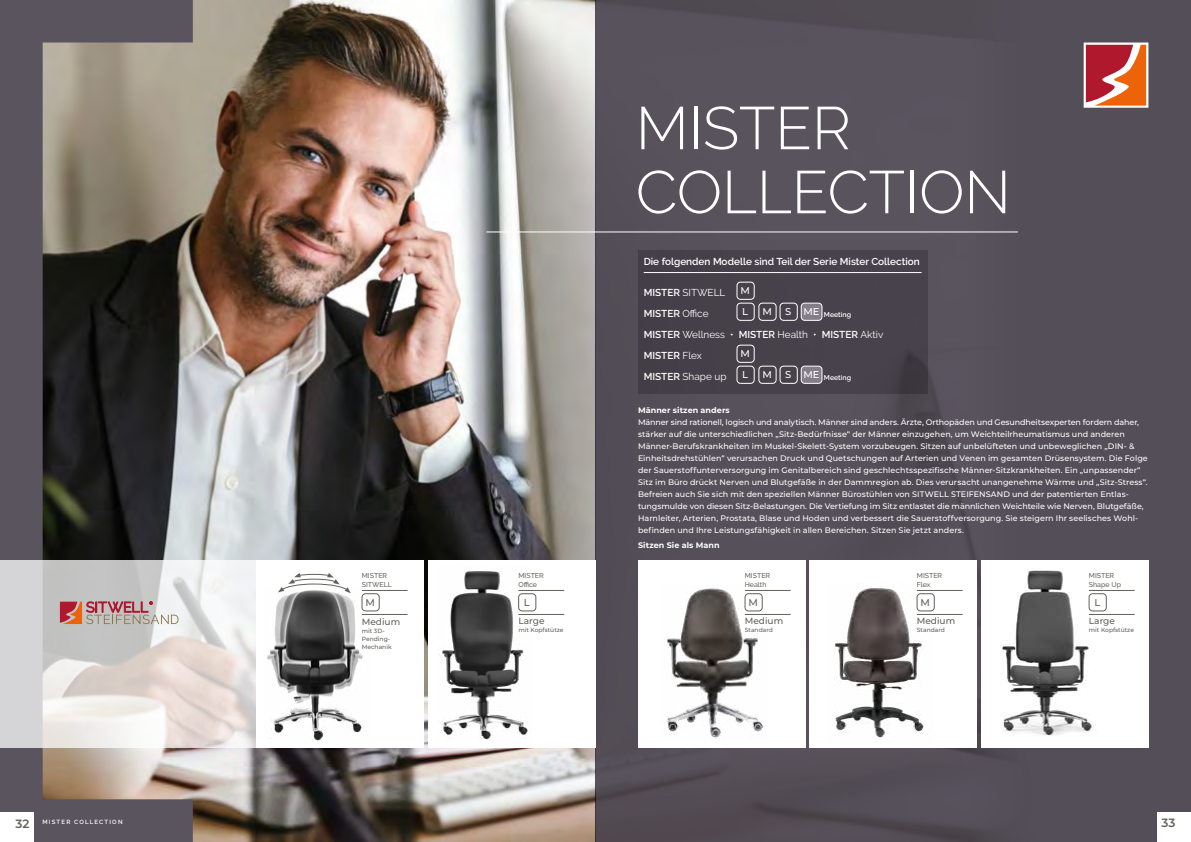
<style>
.page{position:relative;width:1191px;height:842px;background:#fff}
.page>*{position:absolute;margin:0;border:0;box-sizing:border-box;transform-origin:0 0}
.t1{font:300 60px/64px "Raleway";color:#fff}
.t2{font:600 12px "Montserrat";color:#62615b}
.t3{font:10px/21px "Raleway";color:#fff}
.t4{font:600 10px "Raleway";color:#fff}
.t5{font:500 9.9px "Montserrat";color:#fff}
.t6{font:500 9.9px "Montserrat";color:#62615b}
.t7{font:500 9px "Montserrat";color:#62615b}
.t8{font:500 8px/12px "Montserrat";letter-spacing:.005em;color:#fff}
.t9{font:700 8px "Montserrat";letter-spacing:.01em;color:#fff}
.t10{font:500 7px/9px "Raleway";color:#62615b}
.t11{font:600 7px "Raleway";color:#fff}
.t12{font:500 6px/8px "Montserrat";color:#62615b}
.t13{font:600 6px "Raleway";letter-spacing:.2em;color:#fff}
.s1{font-weight:600}
.s2{font-weight:400}
</style>
<div class="page">
<img style="left:193px;top:0;width:402px;height:842px">
<svg style="left:0;top:0;width:193px;height:842px"></svg>
<div style="left:595px;top:0;width:596px;height:842px;background:#544e58"></div>
<svg style="left:0;top:561px;width:256px;height:187px"></svg>
<div style="left:428px;top:561px;width:167px;height:187px;background:#fff"></div>
<div style="left:256px;top:561px;width:167px;height:187px;background:#fff"></div>
<svg style="left:60px;top:602px;width:118px;height:22px"></svg>
<hr style="left:486px;top:231px;width:531px;height:1px;background:#fff">
<div style="left:638px;top:250px;width:289px;height:143px;background:#47414a"></div>
<hr style="left:643px;top:272px;width:278px;height:1px;background:#fff">
<div style="left:736px;top:282px;width:18px;height:18px;border:1px solid #fff;border-radius:4px"></div>
<div style="left:736px;top:303px;width:18px;height:18px;border:1px solid #fff;border-radius:4px"></div>
<div style="left:758px;top:303px;width:18px;height:18px;border:1px solid #fff;border-radius:4px"></div>
<div style="left:780px;top:303px;width:17px;height:18px;border:1px solid #fff;border-radius:4px"></div>
<div style="left:801px;top:303px;width:21px;height:17px;background:#837e88;border-radius:4px"></div>
<div style="left:801px;top:303px;width:21px;height:18px;border:1px solid #fff;border-radius:4px"></div>
<div style="left:736px;top:345px;width:18px;height:18px;border:1px solid #fff;border-radius:4px"></div>
<div style="left:736px;top:366px;width:18px;height:18px;border:1px solid #fff;border-radius:4px"></div>
<div style="left:758px;top:366px;width:18px;height:18px;border:1px solid #fff;border-radius:4px"></div>
<div style="left:780px;top:366px;width:17px;height:18px;border:1px solid #fff;border-radius:4px"></div>
<div style="left:801px;top:366px;width:21px;height:17px;background:#837e88;border-radius:4px"></div>
<div style="left:801px;top:366px;width:21px;height:18px;border:1px solid #fff;border-radius:4px"></div>
<div style="left:809px;top:561px;width:168px;height:187px;background:#fff"></div>
<div style="left:638px;top:561px;width:167px;height:187px;background:#fff"></div>
<div style="left:981px;top:561px;width:167px;height:187px;background:#fff"></div>
<svg style="left:1083px;top:42px;width:66px;height:66px"></svg>
<hr style="left:917px;top:590px;width:45px;height:1px;background:#62615b">
<div style="left:917px;top:593px;width:17px;height:18px;border:1px solid #62615b;border-radius:4px"></div>
<hr style="left:917px;top:614px;width:45px;height:1px;background:#62615b">
<hr style="left:518px;top:590px;width:46px;height:1px;background:#62615b">
<div style="left:518px;top:593px;width:18px;height:18px;border:1px solid #62615b;border-radius:4px"></div>
<hr style="left:518px;top:614px;width:46px;height:1px;background:#62615b">
<img style="left:438px;top:571px;width:93px;height:170px">
<img style="left:1000px;top:570px;width:105px;height:166px">
<hr style="left:1089px;top:590px;width:45px;height:1px;background:#62615b">
<div style="left:1089px;top:593px;width:17px;height:18px;border:1px solid #62615b;border-radius:4px"></div>
<hr style="left:1089px;top:614px;width:45px;height:1px;background:#62615b">
<img style="left:267px;top:590px;width:104px;height:152px">
<hr style="left:362px;top:590px;width:45px;height:1px;background:#62615b">
<div style="left:362px;top:593px;width:17px;height:18px;border:1px solid #62615b;border-radius:4px"></div>
<hr style="left:362px;top:614px;width:45px;height:1px;background:#62615b">
<svg style="left:278px;top:573px;width:73px;height:20px"></svg>
<img style="left:666px;top:585px;width:97px;height:153px">
<hr style="left:745px;top:590px;width:45px;height:1px;background:#62615b">
<div style="left:745px;top:593px;width:17px;height:18px;border:1px solid #62615b;border-radius:4px"></div>
<hr style="left:745px;top:614px;width:45px;height:1px;background:#62615b">
<img style="left:834px;top:588px;width:99px;height:150px">
<div style="left:1157px;top:812px;width:34px;height:30px;background:#fff"></div>
<div style="left:0;top:812px;width:34px;height:30px;background:#fff"></div>
<h1 class="t1" style="left:636px;top:96px;width:376px">MISTER<br>COLLECTION</h1>
<p class="t4" style="left:643px;top:255px;width:278px">Die folgenden Modelle sind Teil der Serie Mister Collection</p>
<p class="t3" style="left:643px;top:282px;width:83px"><span class="s1">MISTER</span> SITWELL</p>
<p class="t5" style="left:740px;top:284px;width:11px">M</p>
<p class="t4" style="left:643px;top:307px;width:66px">MISTER <span class="s2">Office</span></p>
<p class="t5" style="left:742px;top:305px;width:7px">L</p>
<p class="t5" style="left:762px;top:305px;width:11px">M</p>
<p class="t5" style="left:785px;top:305px;width:8px">S</p>
<p class="t11" style="left:803px;top:310px;width:49px"><sup>ME</sup> Meeting</p>
<p class="t3" style="left:643px;top:324px;width:241px"><span class="s1">MISTER</span> Wellness • <span class="s1">MISTER</span> Health • <span class="s1">MISTER</span> Aktiv<br><span class="s1">MISTER</span> Flex</p>
<p class="t5" style="left:740px;top:347px;width:11px">M</p>
<p class="t3" style="left:643px;top:366px;width:84px"><span class="s1">MISTER</span> Shape up</p>
<p class="t5" style="left:742px;top:368px;width:7px">L</p>
<p class="t5" style="left:762px;top:368px;width:11px">M</p>
<p class="t5" style="left:785px;top:368px;width:8px">S</p>
<p class="t11" style="left:803px;top:373px;width:49px"><sup>ME</sup> Meeting</p>
<p class="t10" style="left:362px;top:571px;width:32px">MISTER<br>SITWELL</p>
<p class="t6" style="left:365px;top:595px;width:11px">M</p>
<p class="t7" style="left:362px;top:615px;width:40px">Medium</p>
<p class="t12" style="left:362px;top:626px;width:31px">mit 3D-<br>Pending-<br>Mechanik</p>
<p class="t10" style="left:518px;top:571px;width:27px">MISTER<br>Office</p>
<p class="t6" style="left:524px;top:595px;width:7px">L</p>
<p class="t7" style="left:518px;top:614px;width:28px">Large</p>
<p class="t12" style="left:518px;top:625px;width:47px">mit Kopfstütze</p>
<p class="t9" style="left:638px;top:404px;width:93px">Männer sitzen anders</p>
<p class="t8" style="left:638px;top:416px;width:511px">Männer sind rationell, logisch und analytisch. Männer sind anders. Ärzte, Orthopäden und Gesundheitsexperten fordern daher, stärker auf die unterschiedlichen „Sitz-Bedürfnisse“ der Männer einzugehen, um Weichteilrheumatismus und anderen Männer-Berufskrankheiten im Muskel-Skelett-System vorzubeugen. Sitzen auf unbelüfteten und unbeweglichen „DIN- &amp; Einheitsdrehstühlen“ verursachen Druck und Quetschungen auf Arterien und Venen im gesamten Drüsensystem. Die Folge der Sauerstoffunterversorgung im Genitalbereich sind geschlechtsspezifische Männer-Sitzkrankheiten. Ein „unpassender“ Sitz im Büro drückt Nerven und Blutgefäße in der Dammregion ab. Dies verursacht unangenehme Wärme und „Sitz-Stress“.<br>Befreien auch Sie sich mit den speziellen Männer Bürostühlen von SITWELL STEIFENSAND und der patentierten Entlas&shy;tungsmulde von diesen Sitz-Belastungen. Die Vertiefung im Sitz entlastet die männlichen Weichteile wie Nerven, Blutgefäße, Harnleiter, Arterien, Prostata, Blase und Hoden und verbessert die Sauerstoffversorgung. Sie steigern Ihr seelisches Wohl&shy;befinden und Ihre Leistungsfähigkeit in allen Bereichen. Sitzen Sie jetzt anders.</p>
<p class="t9" style="left:638px;top:539px;width:83px">Sitzen Sie als Mann</p>
<p class="t10" style="left:745px;top:571px;width:27px">MISTER<br>Health</p>
<p class="t6" style="left:748px;top:595px;width:11px">M</p>
<p class="t7" style="left:745px;top:614px;width:40px">Medium</p>
<p class="t12" style="left:745px;top:625px;width:30px">Standard</p>
<p class="t10" style="left:917px;top:571px;width:27px">MISTER<br>Flex</p>
<p class="t6" style="left:920px;top:595px;width:11px">M</p>
<p class="t7" style="left:917px;top:614px;width:40px">Medium</p>
<p class="t12" style="left:917px;top:625px;width:30px">Standard</p>
<p class="t10" style="left:1089px;top:571px;width:34px">MISTER<br>Shape Up</p>
<p class="t6" style="left:1094px;top:595px;width:7px">L</p>
<p class="t7" style="left:1089px;top:614px;width:28px">Large</p>
<p class="t12" style="left:1089px;top:625px;width:47px">mit Kopfstütze</p>
<h2 class="t2" style="left:16px;top:815px;width:15px">32</h2>
<h2 class="t2" style="left:1161px;top:815px;width:15px">33</h2>
<p class="t13" style="left:43px;top:819px;width:82px">MISTER COLLECTION</p>
</div>
